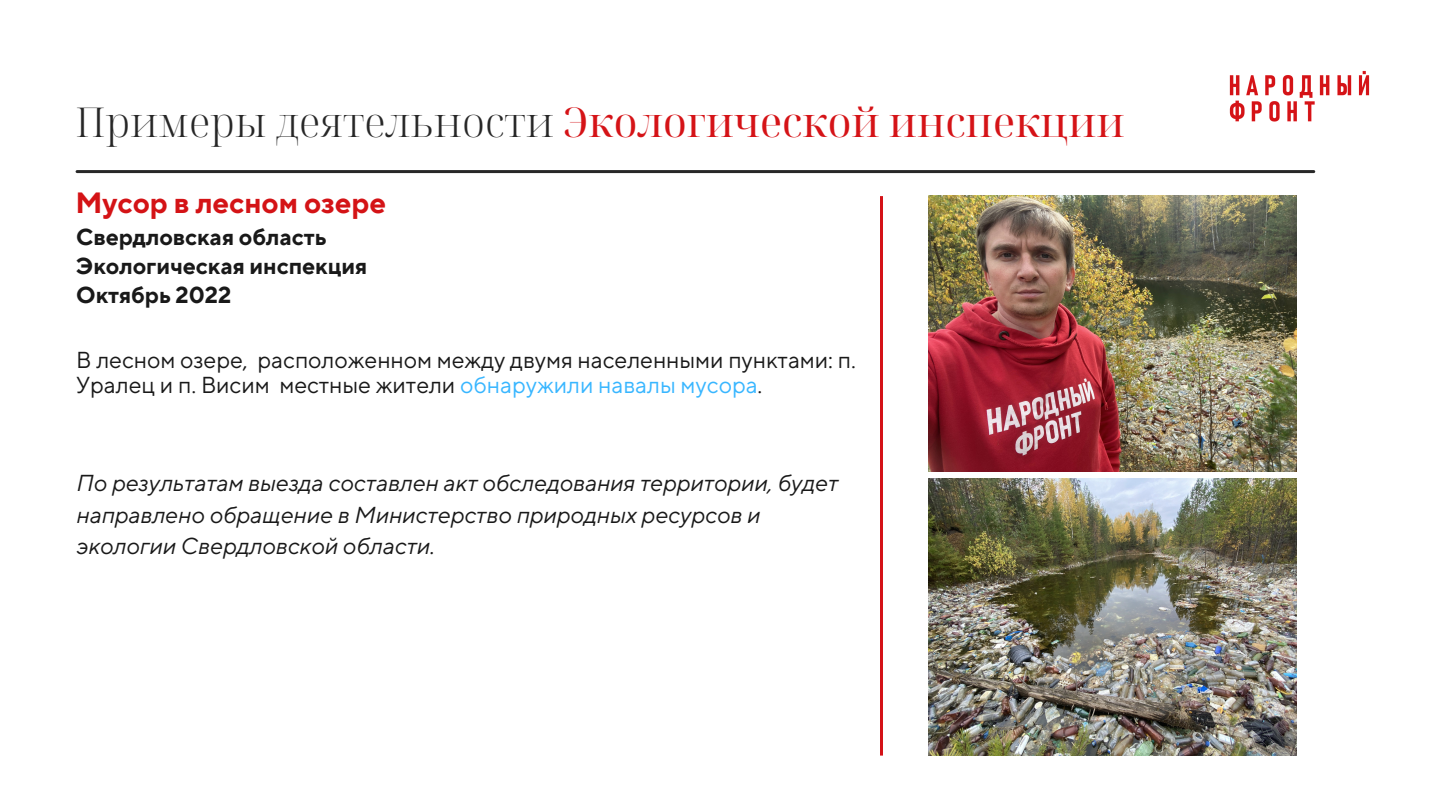
<style>
.page{position:relative;width:1440px;height:810px;background:#fff}
.page>*{position:absolute;margin:0;border:0;box-sizing:border-box;transform-origin:0 0}
.t1{font:41.1px "Noto Serif Display";color:#d51317}
.t2{font:700 29.2px "TT Norms Pro";color:#d41316}
.t3{font:italic 23px/31.5px "TT Norms Pro";color:#191919}
.t4{font:23px/24.8px "TT Norms Pro";color:#191919}
.t5{font:700 23px/29.2px "TT Norms Pro";color:#191919}
.s1{font-weight:300;color:#272727}
.s2{color:#38b6ff}
</style>
<div class="page">
<hr style="left:77px;top:170px;width:1237px;height:3px;background:#272727">
<img style="left:1229px;top:70px;width:141px;height:52px">
<hr style="left:880px;top:196px;width:3px;height:560px;background:#d41217">
<img style="left:929px;top:196px;width:367px;height:275px">
<img style="left:929px;top:479px;width:367px;height:276px">
<h1 class="t1" style="left:76px;top:93px;width:1051px"><span class="s1">Примеры деятельности</span> Экологической инспекции</h1>
<p class="t2" style="left:76px;top:186px;width:312px">Мусор в лесном озере</p>
<p class="t5" style="left:76px;top:223px;width:292px">Свердловская область<br>Экологическая инспекция<br>Октябрь 2022</p>
<p class="t4" style="left:76px;top:348px;width:781px">В лесном озере, расположенном между двумя населенными пунктами: п.<br>Уралец и п. Висим местные жители <span class="s2">обнаружили навалы мусора</span>.</p>
<p class="t3" style="left:76px;top:469px;width:763px">По результатам выезда составлен акт обследования территории, будет направлено обращение в Министерство природных ресурсов и экологии Свердловской области.</p>
</div>
